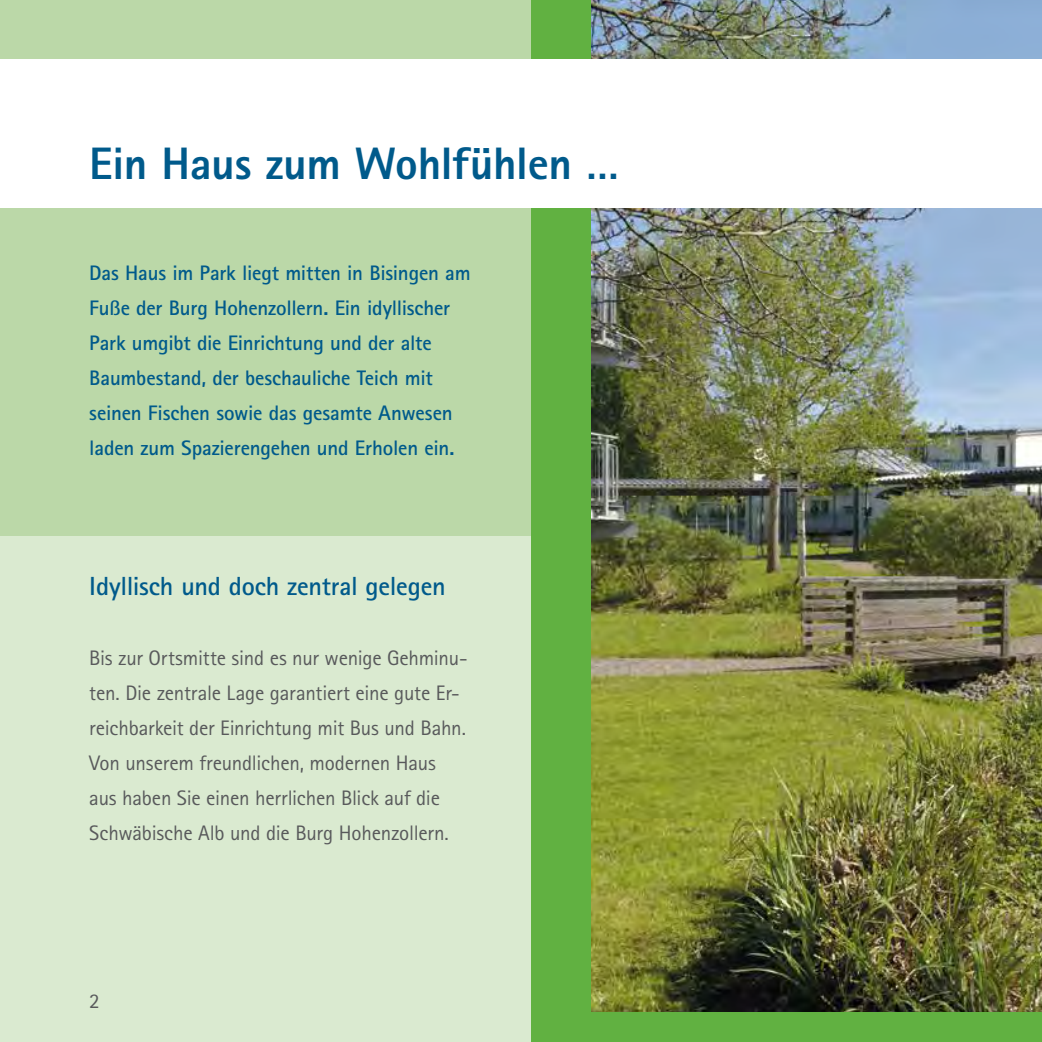
<style>
.page{position:relative;width:1042px;height:1042px;background:#daead0}
.page>*{position:absolute;margin:0;border:0;box-sizing:border-box;transform-origin:0 0}
.t1{font:800 45.5px "Rotis Sans Serif Std";letter-spacing:-.01em;color:#005a8b}
.t2{font:700 26.25px "Rotis Sans Serif Std";letter-spacing:-.01em;color:#005a8b}
.t3{font:21px/35px "Rotis Sans Serif Std";letter-spacing:-.015em;color:#58595b}
.t4{font:700 21px/35px "Rotis Sans Serif Std";letter-spacing:-.01em;color:#005a8b}
</style>
<div class="page">
<div style="left:0;top:0;width:1042px;height:536px;background:#bbd8a8"></div>
<img style="left:590px;top:0;width:452px;height:60px">
<img style="left:590px;top:208px;width:452px;height:804px">
<div style="left:531px;top:0;width:59px;height:1042px;background:#61b141"></div>
<div style="left:534px;top:1012px;width:508px;height:30px;background:#61b141"></div>
<div style="left:0;top:60px;width:1042px;height:148px;background:#fff"></div>
<h1 class="t1" style="left:89px;top:134px;width:531px">Ein Haus zum Wohlfühlen …</h1>
<p class="t4" style="left:89px;top:255px;width:383px">Das Haus im Park liegt mitten in Bisingen am Fuße der Burg Hohenzollern. Ein idyllischer Park umgibt die Einrichtung und der alte Baumbestand, der beschauliche Teich mit seinen Fischen sowie das gesamte Anwesen laden zum Spazierengehen und Erholen ein.</p>
<p class="t2" style="left:89px;top:570px;width:358px">Idyllisch und doch zentral gelegen</p>
<p class="t3" style="left:89px;top:641px;width:380px">Bis zur Ortsmitte sind es nur wenige Gehminu&shy;ten. Die zentrale Lage garantiert eine gute Er&shy;reichbarkeit der Einrichtung mit Bus und Bahn.<br>Von unserem freundlichen, modernen Haus aus haben Sie einen herrlichen Blick auf die Schwäbische Alb und die Burg Hohenzollern.</p>
<p class="t3" style="left:89px;top:984px;width:12px">2</p>
</div>
